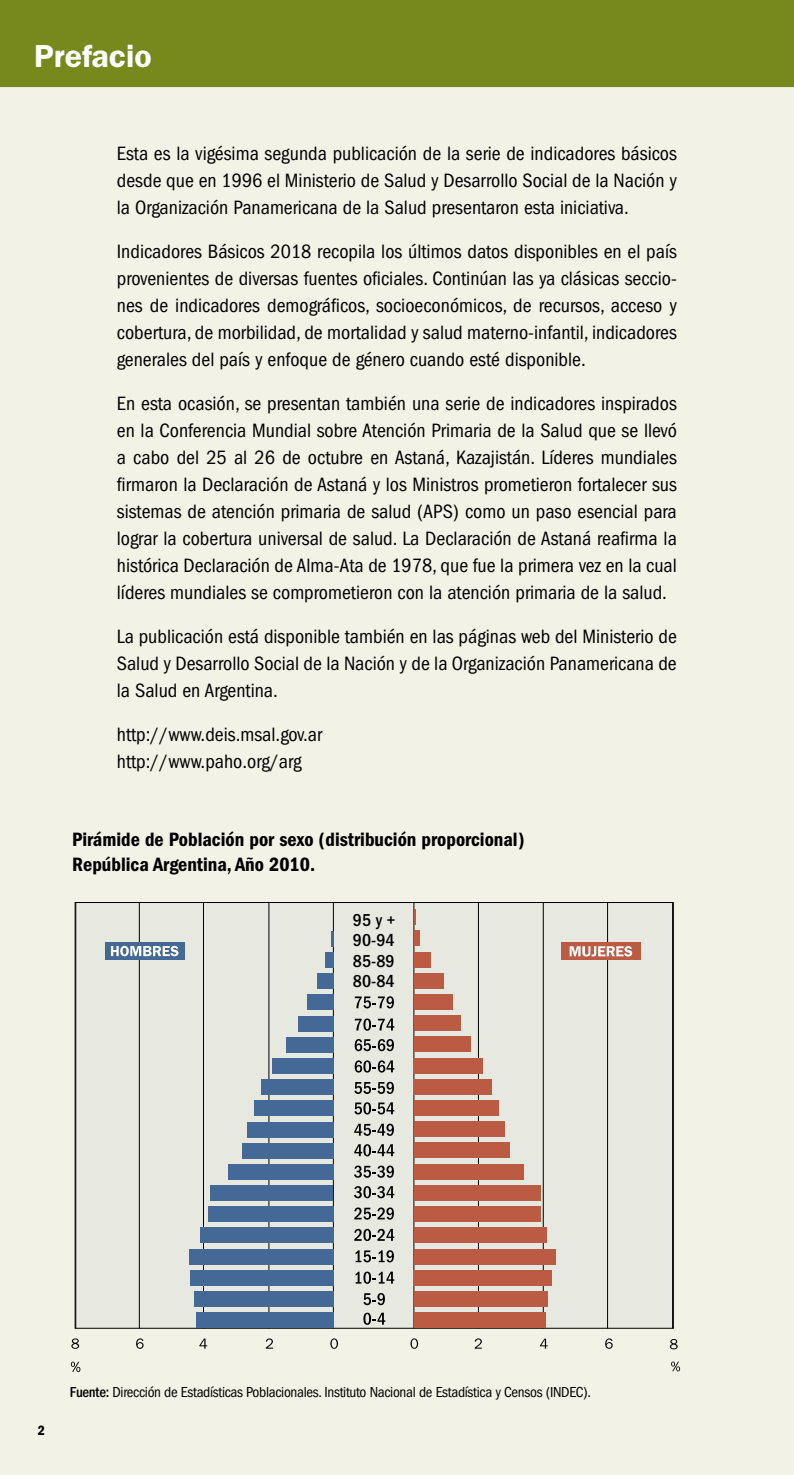
<style>
.page{position:relative;width:794px;height:1475px;background:#fff}
.page>*{position:absolute;margin:0;border:0;box-sizing:border-box;transform-origin:0 0}
.t1{font:600 32px "ITC Franklin Gothic Std";color:#fff}
.t2{font:condensed 20px/27px "ITC Franklin Gothic Std";color:#000;text-align:justify}
.t3{font:20px/25px "ITC Franklin Gothic Std Dm Cd";color:#000}
.t4{font:500 condensed 17.8px "ITC Franklin Gothic Std";color:#000}
.t5{font:condensed 15px "ITC Franklin Gothic Std";letter-spacing:-.02em;color:#000}
.t6{font:14px "ITC Franklin Gothic Std Dm Cd";color:#000}
.s1{font-weight:500}
</style>
<div class="page">
<div style="left:0;top:0;width:794px;height:1474px;background:#f3f2e7"></div>
<div style="left:0;top:0;width:794px;height:85px;background:#77881c"></div>
<hr style="left:0;top:83px;width:794px;height:4px;background:#77881c">
<div style="left:76px;top:902px;width:597px;height:425px;background:#e7e9e1"></div>
<svg style="left:410px;top:1338px;width:8px;height:10px"></svg>
<svg style="left:330px;top:1338px;width:8px;height:10px"></svg>
<svg style="left:266px;top:1338px;width:7px;height:10px"></svg>
<svg style="left:199px;top:1338px;width:8px;height:10px"></svg>
<svg style="left:136px;top:1338px;width:8px;height:10px"></svg>
<svg style="left:71px;top:1338px;width:8px;height:10px"></svg>
<svg style="left:475px;top:1338px;width:7px;height:10px"></svg>
<svg style="left:540px;top:1338px;width:8px;height:10px"></svg>
<svg style="left:605px;top:1338px;width:7px;height:10px"></svg>
<svg style="left:670px;top:1339px;width:7px;height:9px"></svg>
<hr style="left:139px;top:902px;width:1px;height:425px;background:#000">
<hr style="left:203px;top:902px;width:1px;height:425px;background:#000">
<hr style="left:333px;top:902px;width:1px;height:425px;background:#000">
<hr style="left:413px;top:902px;width:1px;height:425px;background:#000">
<hr style="left:268px;top:902px;width:1px;height:425px;background:#000">
<hr style="left:478px;top:902px;width:1px;height:425px;background:#000">
<hr style="left:543px;top:902px;width:1px;height:425px;background:#000">
<hr style="left:607px;top:902px;width:1px;height:425px;background:#000">
<svg style="left:71px;top:1361px;width:9px;height:10px"></svg>
<svg style="left:671px;top:1361px;width:9px;height:9px"></svg>
<div style="left:196px;top:1312px;width:137px;height:15px;background:#446996"></div>
<div style="left:194px;top:1291px;width:139px;height:15px;background:#446996"></div>
<div style="left:190px;top:1269px;width:143px;height:16px;background:#446996"></div>
<div style="left:189px;top:1248px;width:144px;height:15px;background:#446996"></div>
<div style="left:200px;top:1227px;width:133px;height:15px;background:#446996"></div>
<div style="left:208px;top:1206px;width:125px;height:15px;background:#446996"></div>
<div style="left:210px;top:1185px;width:123px;height:15px;background:#446996"></div>
<div style="left:228px;top:1164px;width:105px;height:15px;background:#446996"></div>
<div style="left:242px;top:1142px;width:91px;height:16px;background:#446996"></div>
<div style="left:247px;top:1121px;width:86px;height:15px;background:#446996"></div>
<div style="left:254px;top:1100px;width:79px;height:15px;background:#446996"></div>
<div style="left:261px;top:1079px;width:72px;height:15px;background:#446996"></div>
<div style="left:272px;top:1058px;width:61px;height:15px;background:#446996"></div>
<div style="left:286px;top:1037px;width:47px;height:15px;background:#446996"></div>
<div style="left:298px;top:1015px;width:35px;height:16px;background:#446996"></div>
<div style="left:307px;top:994px;width:26px;height:15px;background:#446996"></div>
<div style="left:317px;top:973px;width:16px;height:15px;background:#446996"></div>
<div style="left:325px;top:952px;width:8px;height:15px;background:#446996"></div>
<svg style="left:331px;top:931px;width:2px;height:15px"></svg>
<div style="left:414px;top:1291px;width:133px;height:15px;background:#bb5b43"></div>
<div style="left:414px;top:1312px;width:132px;height:15px;background:#bb5b43"></div>
<div style="left:414px;top:1269px;width:138px;height:16px;background:#bb5b43"></div>
<div style="left:414px;top:1248px;width:141px;height:15px;background:#bb5b43"></div>
<div style="left:414px;top:1227px;width:132px;height:15px;background:#bb5b43"></div>
<div style="left:414px;top:1206px;width:126px;height:15px;background:#bb5b43"></div>
<div style="left:414px;top:1185px;width:126px;height:15px;background:#bb5b43"></div>
<div style="left:414px;top:1163px;width:110px;height:16px;background:#bb5b43"></div>
<div style="left:414px;top:1142px;width:95px;height:15px;background:#bb5b43"></div>
<div style="left:414px;top:1121px;width:90px;height:15px;background:#bb5b43"></div>
<div style="left:414px;top:1100px;width:85px;height:15px;background:#bb5b43"></div>
<div style="left:414px;top:1079px;width:78px;height:15px;background:#bb5b43"></div>
<div style="left:414px;top:1057px;width:69px;height:16px;background:#bb5b43"></div>
<div style="left:414px;top:1036px;width:56px;height:15px;background:#bb5b43"></div>
<div style="left:414px;top:1015px;width:46px;height:15px;background:#bb5b43"></div>
<div style="left:414px;top:994px;width:38px;height:15px;background:#bb5b43"></div>
<div style="left:414px;top:973px;width:29px;height:15px;background:#bb5b43"></div>
<div style="left:414px;top:930px;width:5px;height:15px;background:#bb5b43"></div>
<div style="left:414px;top:951px;width:16px;height:16px;background:#bb5b43"></div>
<svg style="left:414px;top:909px;width:1px;height:15px"></svg>
<div style="left:105px;top:942px;width:79px;height:17px;background:#446996"></div>
<svg style="left:111px;top:945px;width:67px;height:11px"></svg>
<div style="left:561px;top:942px;width:79px;height:17px;background:#bb5b43"></div>
<svg style="left:569px;top:946px;width:63px;height:10px"></svg>
<svg style="left:355px;top:996px;width:39px;height:12px"></svg>
<svg style="left:355px;top:1018px;width:39px;height:12px"></svg>
<svg style="left:355px;top:1039px;width:39px;height:12px"></svg>
<svg style="left:355px;top:1060px;width:39px;height:12px"></svg>
<svg style="left:354px;top:1081px;width:40px;height:12px"></svg>
<svg style="left:354px;top:1102px;width:40px;height:12px"></svg>
<svg style="left:354px;top:1123px;width:40px;height:12px"></svg>
<svg style="left:354px;top:1144px;width:40px;height:12px"></svg>
<svg style="left:354px;top:1165px;width:40px;height:12px"></svg>
<svg style="left:354px;top:1186px;width:40px;height:11px"></svg>
<svg style="left:354px;top:1207px;width:40px;height:12px"></svg>
<svg style="left:354px;top:1228px;width:40px;height:12px"></svg>
<svg style="left:355px;top:1250px;width:39px;height:12px"></svg>
<svg style="left:355px;top:1271px;width:39px;height:12px"></svg>
<svg style="left:363px;top:1293px;width:22px;height:11px"></svg>
<svg style="left:363px;top:1312px;width:22px;height:12px"></svg>
<h1 class="t1" style="left:34px;top:37px;width:119px">Prefacio</h1>
<p class="t2" style="left:117px;top:140px;width:561px">Esta es la vigésima segunda publicación de la serie de indicadores básicos desde que en 1996 el Ministerio de Salud y Desarrollo Social de la Nación y la Organización Panamericana de la Salud presentaron esta iniciativa.</p>
<p class="t2" style="left:117px;top:238px;width:561px">Indicadores Básicos 2018 recopila los últimos datos disponibles en el país provenientes de diversas fuentes oficiales. Continúan las ya clásicas seccio&shy;nes de indicadores demográficos, socioeconómicos, de recursos, acceso y cobertura, de morbilidad, de mortalidad y salud materno-infantil, indicadores generales del país y enfoque de género cuando esté disponible.</p>
<p class="t2" style="left:117px;top:390px;width:561px">En esta ocasión, se presentan también una serie de indicadores inspirados en la Conferencia Mundial sobre Atención Primaria de la Salud que se llevó a cabo del 25 al 26 de octubre en Astaná, Kazajistán. Líderes mundiales firmaron la Declaración de Astaná y los Ministros prometieron fortalecer sus sistemas de atención primaria de salud (APS) como un paso esencial para lograr la cobertura universal de salud. La Declaración de Astaná reafirma la histórica Declaración de Alma-Ata de 1978, que fue la primera vez en la cual líderes mundiales se comprometieron con la atención primaria de la salud.</p>
<p class="t2" style="left:117px;top:623px;width:561px">La publicación está disponible también en las páginas web del Ministerio de Salud y Desarrollo Social de la Nación y de la Organización Panamericana de la Salud en Argentina.</p>
<p class="t2" style="left:117px;top:721px;width:207px">http://www.deis.msal.gov.ar http://www.paho.org/arg</p>
<p class="t3" style="left:72px;top:827px;width:454px">Pirámide de Población por sexo (distribución proporcional)<br>República Argentina, Año 2010.</p>
<p class="t4" style="left:353px;top:909px;width:44px">95 y +</p>
<p class="t4" style="left:353px;top:930px;width:43px">90-94</p>
<p class="t4" style="left:353px;top:951px;width:43px">85-89</p>
<p class="t4" style="left:353px;top:970px;width:43px">80-84</p>
<p class="t6" style="left:38px;top:1422px;width:9px">2</p>
<p class="t5" style="left:70px;top:1383px;width:523px"><span class="s1">Fuente:</span> Dirección de Estadísticas Poblacionales. Instituto Nacional de Estadística y Censos (INDEC).</p>
</div>
